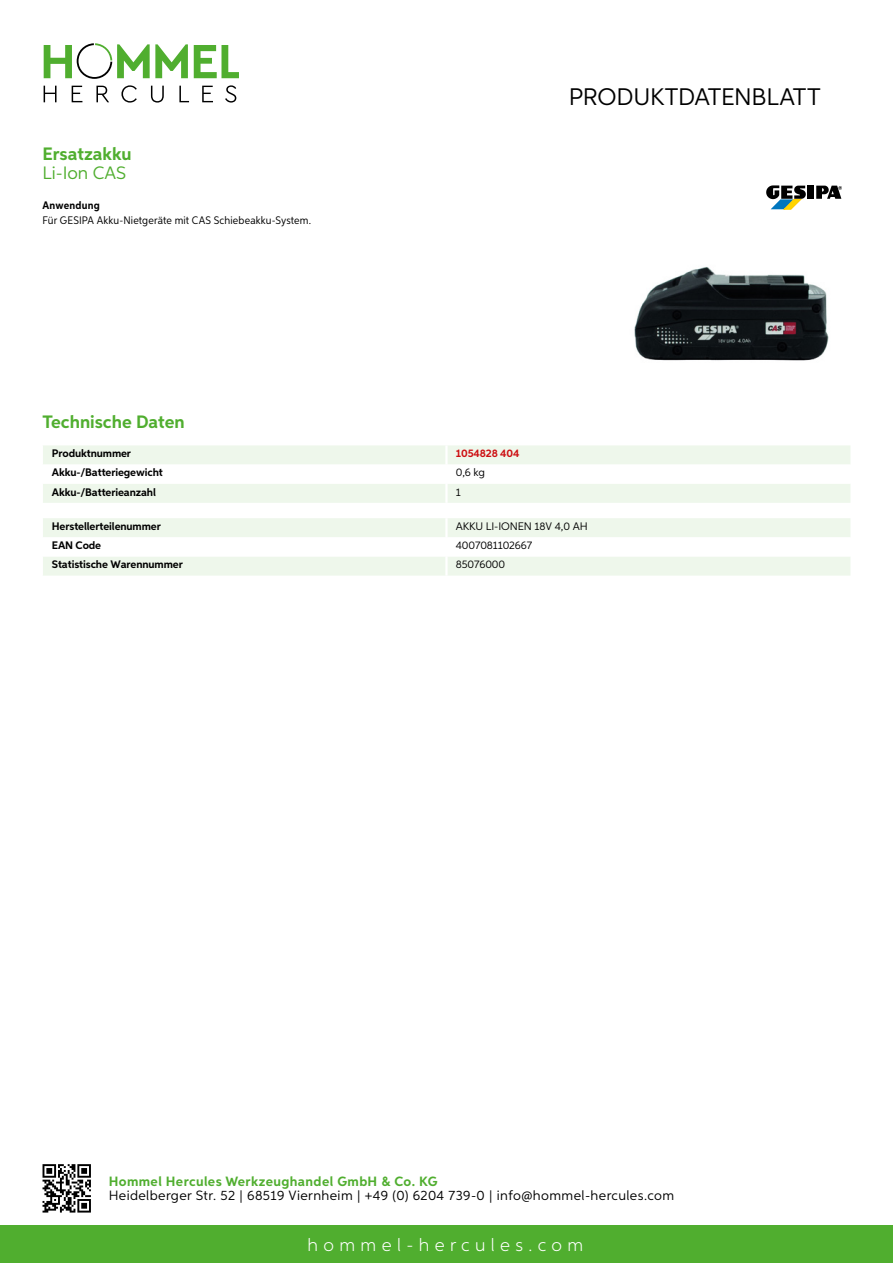
<style>
.page{position:relative;width:893px;height:1263px;background:#fff}
.page>*{position:absolute;margin:0;border:0;box-sizing:border-box;transform-origin:0 0}
.t1{font:24px "Aspira";letter-spacing:-.01em;color:#000}
.t2{font:700 18px "Aspira";color:#50ae2f}
.t3{font:300 18px "Aspira";letter-spacing:.3em;color:#fff}
.t4{font:18px "Aspira";color:#50ae2f}
.t5{font:13.5px "Aspira";letter-spacing:.03em;color:#000}
.t6{font:700 13.5px "Aspira";letter-spacing:.03em;color:#50ae2f}
.t7{font:700 10.95px "Aspira";letter-spacing:-.01em;color:#000}
.t8{font:10.95px "Aspira Nar";letter-spacing:.015em;color:#000}
.t9{font:10.95px "Aspira";letter-spacing:-.01em;color:#000}
.t10{font:700 10.95px "Aspira";letter-spacing:-.01em;color:#cd1013}
.t11{font:700 10.95px "Aspira Nar";letter-spacing:.02em;color:#000}
</style>
<div class="page">
<div style="left:0;top:1226px;width:893px;height:37px;background:#50ae2f"></div>
<svg style="left:43px;top:1164px;width:48px;height:48px"></svg>
<svg style="left:194px;top:45px;width:45px;height:33px"></svg>
<svg style="left:44px;top:43px;width:144px;height:36px"></svg>
<svg style="left:44px;top:86px;width:13px;height:16px"></svg>
<svg style="left:72px;top:86px;width:10px;height:16px"></svg>
<svg style="left:96px;top:86px;width:13px;height:16px"></svg>
<svg style="left:121px;top:85px;width:16px;height:18px"></svg>
<svg style="left:151px;top:86px;width:13px;height:17px"></svg>
<svg style="left:179px;top:86px;width:10px;height:16px"></svg>
<svg style="left:202px;top:86px;width:11px;height:16px"></svg>
<svg style="left:225px;top:85px;width:11px;height:18px"></svg>
<svg style="left:43px;top:445px;width:807px;height:58px"></svg>
<hr style="left:445px;top:484px;width:3px;height:19px;background:#fff">
<svg style="left:43px;top:518px;width:807px;height:58px"></svg>
<hr style="left:445px;top:556px;width:3px;height:20px;background:#fff">
<img style="left:634px;top:267px;width:195px;height:94px">
<div style="left:807px;top:186px;width:7px;height:13px;background:#000"></div>
<svg style="left:766px;top:185px;width:40px;height:25px"></svg>
<svg style="left:816px;top:186px;width:26px;height:13px"></svg>
<h2 class="t2" style="left:43px;top:142px;width:91px">Ersatzakku</h2>
<h2 class="t4" style="left:43px;top:162px;width:85px">Li-Ion CAS</h2>
<p class="t11" style="left:43px;top:199px;width:59px">Anwendung</p>
<p class="t8" style="left:43px;top:214px;width:270px">Für GESIPA Akku-Nietgeräte mit CAS Schiebeakku-System.</p>
<h1 class="t1" style="left:569px;top:82px;width:253px">Produktdatenblatt</h1>
<h2 class="t2" style="left:43px;top:411px;width:144px">Technische Daten</h2>
<p class="t7" style="left:52px;top:447px;width:81px">Produktnummer</p>
<p class="t10" style="left:456px;top:447px;width:65px">1054828 404</p>
<p class="t7" style="left:52px;top:466px;width:113px">Akku-/Batteriegewicht</p>
<p class="t9" style="left:456px;top:466px;width:31px">0,6 kg</p>
<p class="t7" style="left:52px;top:485px;width:106px">Akku-/Batterieanzahl</p>
<p class="t9" style="left:456px;top:485px;width:7px">1</p>
<p class="t7" style="left:52px;top:520px;width:111px">Herstellerteilenummer</p>
<p class="t9" style="left:456px;top:520px;width:8px">AKKU</p>
<p class="t9" style="left:486px;top:520px;width:24px">LI-IONEN</p>
<p class="t9" style="left:534px;top:520px;width:55px">18V 4,0 AH</p>
<p class="t7" style="left:52px;top:539px;width:51px">EAN Code</p>
<p class="t9" style="left:456px;top:539px;width:78px">4007081102667</p>
<p class="t7" style="left:52px;top:558px;width:132px">Statistische Warennummer</p>
<p class="t9" style="left:456px;top:558px;width:51px">85076000</p>
<p class="t6" style="left:109px;top:1172px;width:330px">Hommel Hercules Werkzeughandel GmbH &amp; Co. KG</p>
<p class="t5" style="left:109px;top:1187px;width:567px">Heidelberger Str. 52 | 68519 Viernheim | +49 (0) 6204 739-0 | info@hommel-hercules.com</p>
<h2 class="t3" style="left:307px;top:1234px;width:277px">hommel-hercules.com</h2>
</div>
